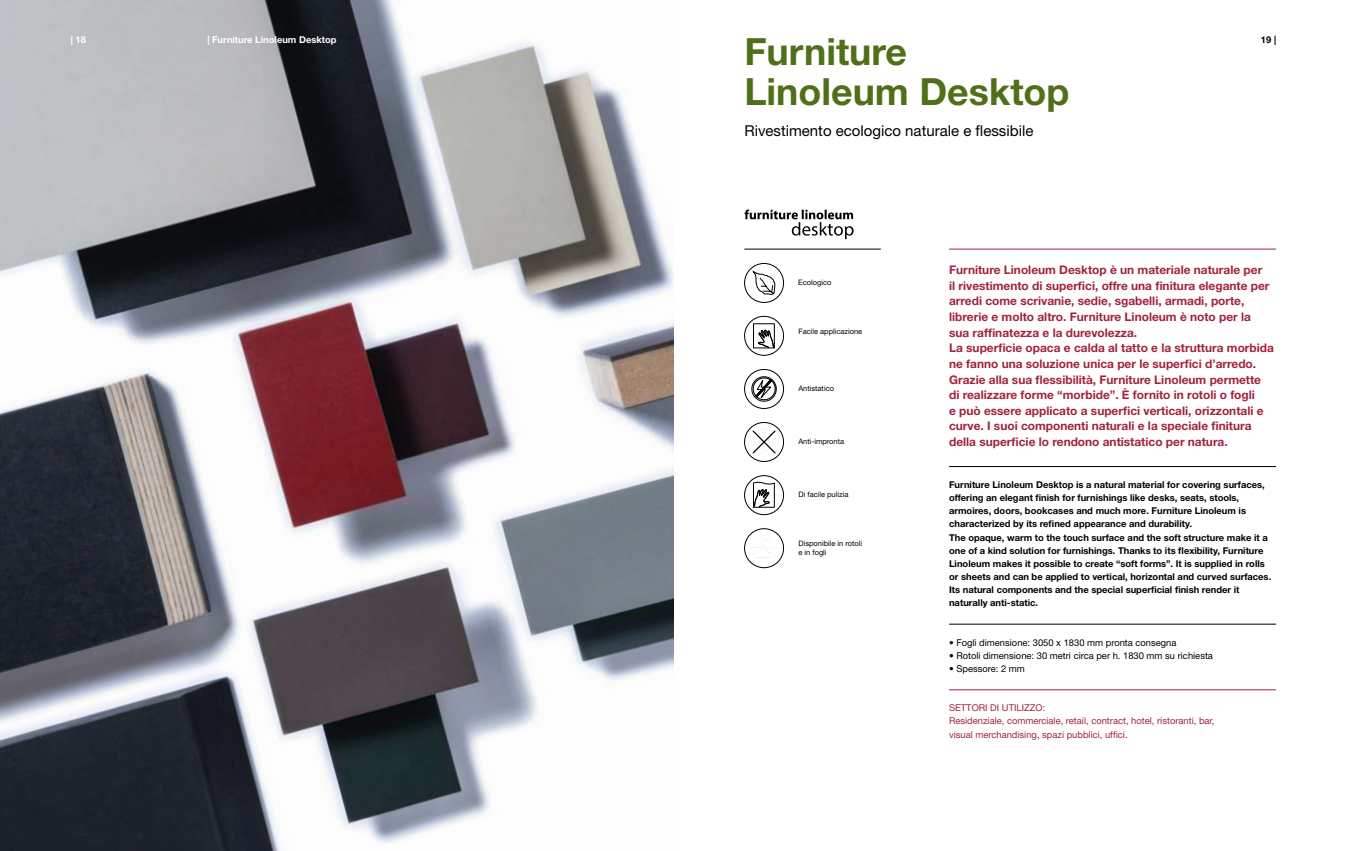
<style>
.page{position:relative;width:1347px;height:851px;background:#fff}
.page>*{position:absolute;margin:0;border:0;box-sizing:border-box;transform-origin:0 0}
.t1{font:700 37.5px/40px "Helvetica Neue";color:#4f6f19}
.t2{font:15px "Helvetica Neue";color:#000}
.t3{font:700 11.88px/15.6px "Helvetica Neue";color:#a1233e}
.t4{font:700 9.38px/13.1px "Helvetica Neue";color:#000}
.t5{font:9.38px/13.1px "Helvetica Neue";color:#a1233e}
.t6{font:9.38px "Helvetica Neue";color:#000}
.t7{font:700 9.38px "Helvetica Neue";color:#fff}
.t8{font:7.5px/8.8px "Helvetica Neue";color:#000}
</style>
<div class="page">
<img style="left:0;top:0;width:673px;height:850px">
<hr style="left:744px;top:249px;width:137px;height:1px;background:#000">
<svg style="left:753px;top:323px;width:22px;height:25px"></svg>
<div style="left:744px;top:316px;width:39px;height:39px;border:1px solid #000;border-radius:50%"></div>
<hr style="left:949px;top:249px;width:327px;height:1px;background:#a1233e">
<hr style="left:949px;top:466px;width:327px;height:1px;background:#000">
<hr style="left:949px;top:624px;width:327px;height:1px;background:#000">
<hr style="left:949px;top:689px;width:327px;height:1px;background:#a1233e">
<svg style="left:744px;top:263px;width:40px;height:40px"></svg>
<div style="left:744px;top:422px;width:39px;height:39px;border:1px solid #000;border-radius:50%"></div>
<svg style="left:752px;top:429px;width:24px;height:25px"></svg>
<svg style="left:744px;top:209px;width:109px;height:30px"></svg>
<div style="left:744px;top:369px;width:39px;height:39px;border:1px solid #000;border-radius:50%"></div>
<svg style="left:751px;top:376px;width:25px;height:25px"></svg>
<svg style="left:753px;top:481px;width:21px;height:26px"></svg>
<div style="left:744px;top:475px;width:39px;height:39px;border:1px solid #000;border-radius:50%"></div>
<svg style="left:752px;top:539px;width:25px;height:17px"></svg>
<div style="left:744px;top:528px;width:39px;height:39px;border:1px solid #000;border-radius:50%"></div>
<p class="t7" style="left:71px;top:34px;width:17px">| 18</p>
<p class="t7" style="left:207px;top:34px;width:131px">| Furniture Linoleum Desktop</p>
<h1 class="t1" style="left:744px;top:31px;width:326px">Furniture<br>Linoleum Desktop</h1>
<p class="t2" style="left:744px;top:122px;width:290px">Rivestimento ecologico naturale e flessibile</p>
<p class="t4" style="left:1260px;top:33px;width:17px">19 |</p>
<p class="t8" style="left:798px;top:277px;width:35px">Ecologico</p>
<p class="t8" style="left:798px;top:326px;width:65px">Facile applicazione</p>
<p class="t8" style="left:798px;top:384px;width:37px">Antistatico</p>
<p class="t8" style="left:798px;top:436px;width:47px">Anti-impronta</p>
<p class="t8" style="left:798px;top:489px;width:51px">Di facile pulizia</p>
<p class="t8" style="left:798px;top:538px;width:65px">Disponibile in rotoli e in fogli</p>
<p class="t3" style="left:949px;top:262px;width:326px">Furniture Linoleum Desktop è un materiale naturale per<br>il rivestimento di superfici, offre una finitura elegante per arredi come scrivanie, sedie, sgabelli, armadi, porte, librerie e molto altro. Furniture Linoleum è noto per la sua raffinatezza e la durevolezza.<br>La superficie opaca e calda al tatto e la struttura morbida ne fanno una soluzione unica per le superfici d’arredo.<br>Grazie alla sua flessibilità, Furniture Linoleum permette di realizzare forme “morbide”. È fornito in rotoli o fogli<br>e può essere applicato a superfici verticali, orizzontali e curve. I suoi componenti naturali e la speciale finitura della superficie lo rendono antistatico per natura.</p>
<p class="t4" style="left:949px;top:478px;width:324px">Furniture Linoleum Desktop is a natural material for covering surfaces, offering an elegant finish for furnishings like desks, seats, stools, armoires, doors, bookcases and much more. Furniture Linoleum is characterized by its refined appearance and durability.<br>The opaque, warm to the touch surface and the soft structure make it a one of a kind solution for furnishings. Thanks to its flexibility, Furniture Linoleum makes it possible to create “soft forms”. It is supplied in rolls or sheets and can be applied to vertical, horizontal and curved surfaces.<br>Its natural components and the special superficial finish render it naturally anti-static.</p>
<p class="t6" style="left:949px;top:636px;width:229px">• Fogli dimensione: 3050 x 1830 mm pronta consegna</p>
<p class="t6" style="left:949px;top:649px;width:265px">• Rotoli dimensione: 30 metri circa per h. 1830 mm su richiesta</p>
<p class="t6" style="left:949px;top:662px;width:77px">• Spessore: 2 mm</p>
<p class="t5" style="left:949px;top:701px;width:267px">SETTORI DI UTILIZZO:<br>Residenziale, commerciale, retail, contract, hotel, ristoranti, bar, visual merchandising, spazi pubblici, uffici.</p>
</div>
